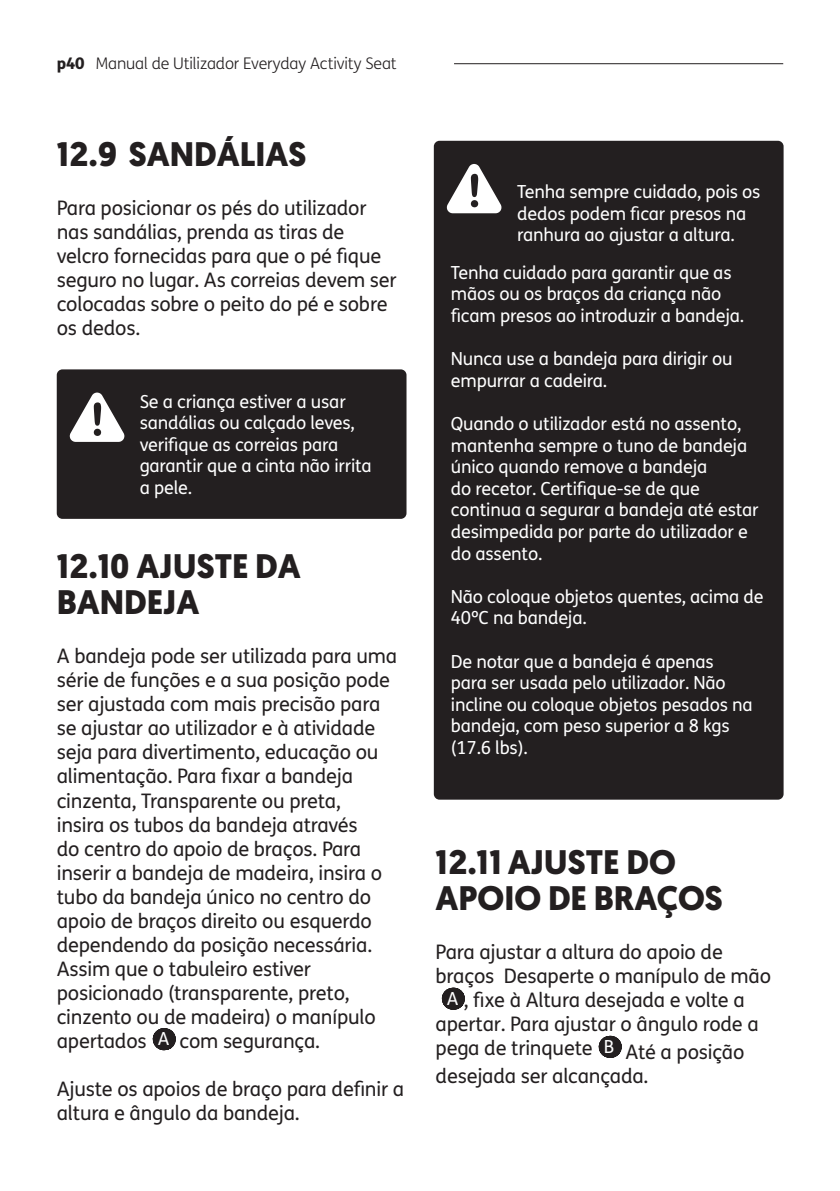
<style>
.page{position:relative;width:840px;height:1191px;background:#fff}
.page>*{position:absolute;margin:0;border:0;box-sizing:border-box;transform-origin:0 0}
.t1{font:700 34px/36px "Geomanist";color:#231f20}
.t2{font:20px/24px "FS Me";letter-spacing:-.01em;color:#231f20}
.t3{font:18px/21.6px "FS Me";letter-spacing:-.01em;color:#fff}
.t4{font:300 16px "FS Me";letter-spacing:-.01em;color:#231f20}
.s1{font-weight:800}
.s2{font-size:18px;color:#fff}
</style>
<div class="page">
<hr style="left:454px;top:63px;width:328px;height:1px;background:#231f20">
<div style="left:57px;top:369px;width:349px;height:150px;background:#231f20;border-radius:6px"></div>
<svg style="left:69px;top:392px;width:56px;height:50px"></svg>
<svg style="left:164px;top:1028px;width:1px;height:22px"></svg>
<div style="left:433px;top:141px;width:350px;height:658px;background:#231f20;border-radius:6px"></div>
<svg style="left:446px;top:164px;width:55px;height:49px"></svg>
<svg style="left:452px;top:987px;width:1px;height:22px"></svg>
<svg style="left:609px;top:1035px;width:1px;height:22px"></svg>
<p class="t4" style="left:57px;top:52px;width:341px"><span class="s1">p40</span> Manual de Utilizador Everyday Activity Seat</p>
<h1 class="t1" style="left:57px;top:136px;width:251px">12.9 SANDÁLIAS</h1>
<p class="t2" style="left:57px;top:196px;width:341px">Para posicionar os pés do utilizador nas sandálias, prenda as tiras de velcro fornecidas para que o pé fique seguro no lugar. As correias devem ser colocadas sobre o peito do pé e sobre os dedos.</p>
<p class="t3" style="left:140px;top:390px;width:233px">Se a criança estiver a usar sandálias ou calçado leves, verifique as correias para garantir que a cinta não irrita a pele.</p>
<h1 class="t1" style="left:57px;top:548px;width:245px">12.10 AJUSTE DA<br>BANDEJA</h1>
<p class="t2" style="left:57px;top:644px;width:342px">A bandeja pode ser utilizada para uma série de funções e a sua posição pode ser ajustada com mais precisão para se ajustar ao utilizador e à atividade seja para divertimento, educação ou alimentação. Para fixar a bandeja cinzenta, Transparente ou preta,<br>insira os tubos da bandeja através<br>do centro do apoio de braços. Para inserir a bandeja de madeira, insira o tubo da bandeja único no centro do apoio de braços direito ou esquerdo dependendo da posição necessária.<br>Assim que o tabuleiro estiver posicionado (transparente, preto, cinzento ou de madeira) o manípulo apertados <span class="s2">A</span> com segurança.</p>
<p class="t2" style="left:57px;top:1076px;width:349px">Ajuste os apoios de braço para definir a altura e ângulo da bandeja.</p>
<p class="t3" style="left:517px;top:181px;width:245px">Tenha sempre cuidado, pois os dedos podem ficar presos na ranhura ao ajustar a altura.</p>
<p class="t3" style="left:450px;top:261px;width:295px">Tenha cuidado para garantir que as mãos ou os braços da criança não ficam presos ao introduzir a bandeja.</p>
<p class="t3" style="left:450px;top:347px;width:283px">Nunca use a bandeja para dirigir ou empurrar a cadeira.</p>
<p class="t3" style="left:450px;top:412px;width:309px">Quando o utilizador está no assento, mantenha sempre o tuno de bandeja único quando remove a bandeja<br>do recetor. Certifique-se de que continua a segurar a bandeja até estar desimpedida por parte do utilizador e do assento.</p>
<p class="t3" style="left:450px;top:585px;width:314px">Não coloque objetos quentes, acima de<br>40ºC na bandeja.</p>
<p class="t3" style="left:450px;top:650px;width:303px">De notar que a bandeja é apenas para ser usada pelo utilizador. Não incline ou coloque objetos pesados na bandeja, com peso superior a 8 kgs (17.6 lbs).</p>
<h1 class="t1" style="left:435px;top:844px;width:289px">12.11 AJUSTE DO<br>APOIO DE BRAÇOS</h1>
<p class="t2" style="left:435px;top:939px;width:288px">Para ajustar a altura do apoio de</p>
<p class="t2" style="left:435px;top:963px;width:337px">braços Desaperte o manípulo de mão</p>
<p class="t2" style="left:446px;top:987px;width:299px"><span class="s2">A</span> , fixe à Altura desejada e volte a</p>
<p class="t2" style="left:435px;top:1011px;width:324px">apertar. Para ajustar o ângulo rode a</p>
<p class="t2" style="left:435px;top:1036px;width:310px">pega de trinquete <span class="s2">B</span> Até a posição</p>
<p class="t2" style="left:435px;top:1064px;width:214px">desejada ser alcançada.</p>
</div>
